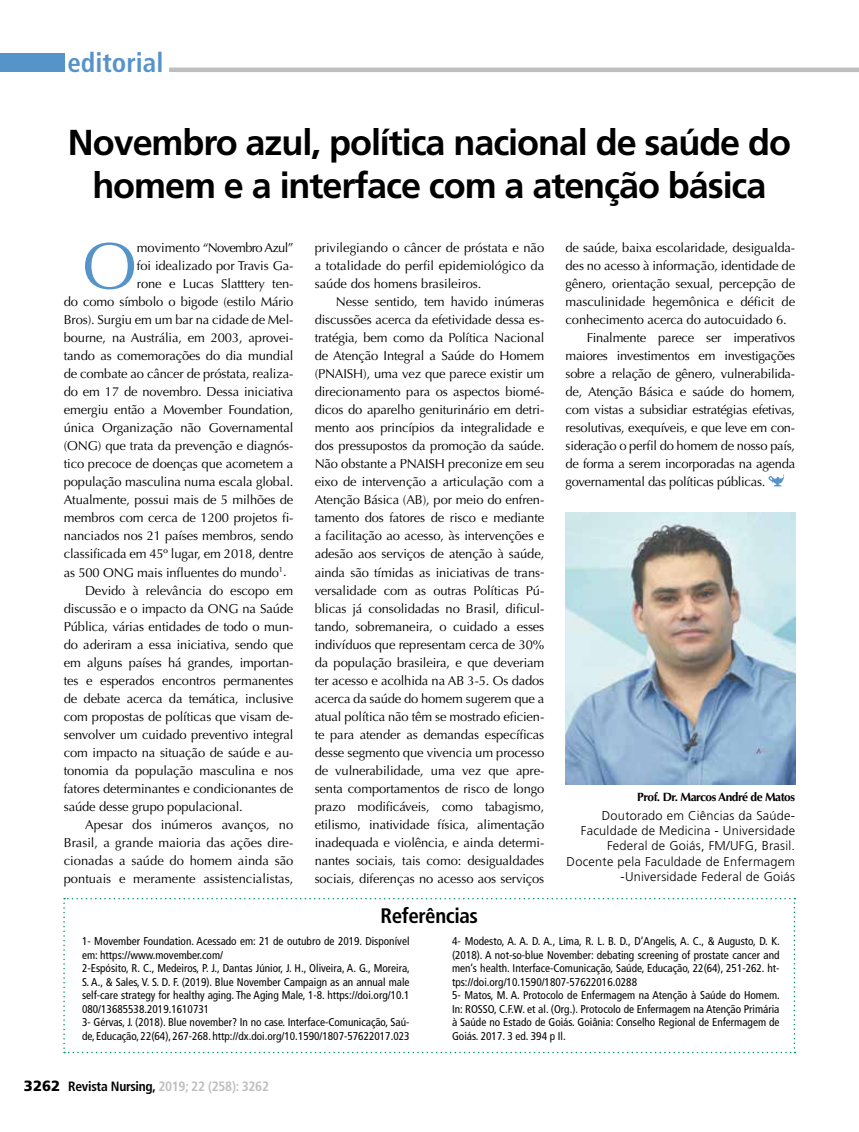
<style>
.page{position:relative;width:859px;height:1132px;background:#fff}
.page>*{position:absolute;margin:0;border:0;box-sizing:border-box;transform-origin:0 0}
.t1{font:65.55px "Optima LT Std";color:#5693c9}
.t2{font:700 36px/43.2px "Frutiger LT Std";letter-spacing:-.03em;color:#000;text-align:center}
.t3{font:700 condensed 27px "Frutiger LT Std";color:#5693c9}
.t4{font:700 condensed 21px "Frutiger LT Std";letter-spacing:-.02em;color:#000}
.t5{font:700 condensed 13.5px "Frutiger LT Std";letter-spacing:-.02em;color:#bcbec0}
.t6{font:12.9px/18px "Optima LT Std";letter-spacing:-.01em;color:#000;text-align:justify}
.t7{font:12.9px "Optima LT Std";letter-spacing:-.05em;color:#000}
.t8{font:300 12.75px/15.3px "Frutiger LT Std";letter-spacing:.02em;color:#000;text-align:right}
.t9{font:700 12px "Optima LT Std";letter-spacing:-.04em;color:#000}
.t10{font:condensed 11.25px/13.5px "Frutiger LT Std";color:#000}
.s1{font-weight:900;font-stretch:normal;font-size:14.85px;color:#000}
.s2{color:#000}
</style>
<div class="page">
<div style="left:0;top:54px;width:65px;height:18px;background:#5693c9"></div>
<hr style="left:169px;top:68px;width:690px;height:4px;background:#bcbec0">
<svg style="left:768px;top:474px;width:16px;height:12px"></svg>
<img style="left:566px;top:512px;width:229px;height:271px">
<svg style="left:63px;top:897px;width:732px;height:155px"></svg>
<h3 class="t3" style="left:67px;top:47px;width:98px">editorial</h3>
<h2 class="t2" style="left:68px;top:121px;width:725px">Novembro azul, política nacional de saúde do homem e a interface com a atenção básica</h2>
<h1 class="t1" style="left:82px;top:228px;width:56px">O</h1>
<p class="t7" style="left:137px;top:240px;width:158px">movimento “Novembro Azul”</p>
<p class="t6" style="left:137px;top:257px;width:158px">foi idealizado por Travis Ga-</p>
<p class="t6" style="left:137px;top:275px;width:158px">rone e Lucas Slatttery ten-</p>
<p class="t6" style="left:64px;top:293px;width:231px">do como símbolo o bigode (estilo Mário</p>
<p class="t6" style="left:64px;top:311px;width:231px">Bros). Surgiu em um bar na cidade de Mel-</p>
<p class="t6" style="left:64px;top:329px;width:231px">bourne, na Austrália, em 2003, aprovei-</p>
<p class="t6" style="left:64px;top:347px;width:231px">tando as comemorações do dia mundial</p>
<p class="t6" style="left:64px;top:365px;width:231px">de combate ao câncer de próstata, realiza-</p>
<p class="t6" style="left:64px;top:383px;width:231px">do em 17 de novembro. Dessa iniciativa</p>
<p class="t6" style="left:64px;top:401px;width:231px">emergiu então a Movember Foundation,</p>
<p class="t6" style="left:64px;top:419px;width:231px">única Organização não Governamental</p>
<p class="t6" style="left:64px;top:437px;width:231px">(ONG) que trata da prevenção e diagnós-</p>
<p class="t6" style="left:64px;top:455px;width:231px">tico precoce de doenças que acometem a</p>
<p class="t6" style="left:64px;top:473px;width:231px">população masculina numa escala global.</p>
<p class="t6" style="left:64px;top:491px;width:231px">Atualmente, possui mais de 5 milhões de</p>
<p class="t6" style="left:64px;top:509px;width:231px">membros com cerca de 1200 projetos fi-</p>
<p class="t6" style="left:64px;top:527px;width:231px">nanciados nos 21 países membros, sendo</p>
<p class="t6" style="left:64px;top:545px;width:231px">classificada em 45º lugar, em 2018, dentre</p>
<p class="t6" style="left:64px;top:563px;width:224px">as 500 ONG mais influentes do mundo<sup>1</sup>.</p>
<p class="t6" style="left:85px;top:581px;width:210px">Devido à relevância do escopo em</p>
<p class="t6" style="left:64px;top:599px;width:231px">discussão e o impacto da ONG na Saúde</p>
<p class="t6" style="left:64px;top:617px;width:231px">Pública, várias entidades de todo o mun-</p>
<p class="t6" style="left:64px;top:635px;width:231px">do aderiram a essa iniciativa, sendo que</p>
<p class="t6" style="left:64px;top:653px;width:231px">em alguns países há grandes, importan-</p>
<p class="t6" style="left:64px;top:671px;width:231px">tes e esperados encontros permanentes</p>
<p class="t6" style="left:64px;top:689px;width:231px">de debate acerca da temática, inclusive</p>
<p class="t6" style="left:64px;top:707px;width:231px">com propostas de políticas que visam de-</p>
<p class="t6" style="left:64px;top:725px;width:231px">senvolver um cuidado preventivo integral</p>
<p class="t6" style="left:64px;top:743px;width:231px">com impacto na situação de saúde e au-</p>
<p class="t6" style="left:64px;top:761px;width:231px">tonomia da população masculina e nos</p>
<p class="t6" style="left:64px;top:779px;width:231px">fatores determinantes e condicionantes de</p>
<p class="t6" style="left:64px;top:797px;width:180px">saúde desse grupo populacional.</p>
<p class="t6" style="left:85px;top:815px;width:210px">Apesar dos inúmeros avanços, no</p>
<p class="t6" style="left:64px;top:833px;width:231px">Brasil, a grande maioria das ações dire-</p>
<p class="t6" style="left:64px;top:851px;width:231px">cionadas a saúde do homem ainda são</p>
<p class="t6" style="left:64px;top:869px;width:231px">pontuais e meramente assistencialistas,</p>
<p class="t6" style="left:315px;top:239px;width:231px">privilegiando o câncer de próstata e não a totalidade do perfil epidemiológico da saúde dos homens brasileiros.</p>
<p class="t6" style="left:315px;top:293px;width:231px;text-indent:21px">Nesse sentido, tem havido inúmeras discussões acerca da efetividade dessa es&shy;tratégia, bem como da Política Nacional de Atenção Integral a Saúde do Homem (PNAISH), uma vez que parece existir um direcionamento para os aspectos biomé&shy;dicos do aparelho geniturinário em detri&shy;mento aos princípios da integralidade e dos pressupostos da promoção da saúde.<br>Não obstante a PNAISH preconize em seu eixo de intervenção a articulação com a Atenção Básica (AB), por meio do enfren&shy;tamento dos fatores de risco e mediante a facilitação ao acesso, às intervenções e adesão aos serviços de atenção à saúde, ainda são tímidas as iniciativas de trans&shy;versalidade com as outras Políticas Pú&shy;blicas já consolidadas no Brasil, dificul&shy;tando, sobremaneira, o cuidado a esses indivíduos que representam cerca de 30% da população brasileira, e que deveriam ter acesso e acolhida na AB 3-5. Os dados acerca da saúde do homem sugerem que a atual política não têm se mostrado eficien&shy;te para atender as demandas específicas desse segmento que vivencia um processo de vulnerabilidade, uma vez que apre&shy;senta comportamentos de risco de longo prazo modificáveis, como tabagismo, etilismo, inatividade física, alimentação inadequada e violência, e ainda determi&shy;nantes sociais, tais como: desigualdades sociais, diferenças no acesso aos serviços</p>
<p class="t6" style="left:566px;top:239px;width:231px">de saúde, baixa escolaridade, desigualda-</p>
<p class="t6" style="left:566px;top:257px;width:231px">des no acesso à informação, identidade de</p>
<p class="t6" style="left:566px;top:275px;width:231px">gênero, orientação sexual, percepção de</p>
<p class="t6" style="left:566px;top:293px;width:231px">masculinidade hegemônica e déficit de</p>
<p class="t6" style="left:566px;top:311px;width:223px">conhecimento acerca do autocuidado 6.</p>
<p class="t6" style="left:587px;top:329px;width:210px">Finalmente parece ser imperativos</p>
<p class="t6" style="left:566px;top:347px;width:231px">maiores investimentos em investigações</p>
<p class="t6" style="left:566px;top:365px;width:231px">sobre a relação de gênero, vulnerabilida-</p>
<p class="t6" style="left:566px;top:383px;width:231px">de, Atenção Básica e saúde do homem,</p>
<p class="t6" style="left:566px;top:401px;width:231px">com vistas a subsidiar estratégias efetivas,</p>
<p class="t6" style="left:566px;top:419px;width:231px">resolutivas, exequíveis, e que leve em con-</p>
<p class="t6" style="left:566px;top:437px;width:231px">sideração o perfil do homem de nosso país,</p>
<p class="t6" style="left:566px;top:455px;width:231px">de forma a serem incorporadas na agenda</p>
<p class="t6" style="left:566px;top:473px;width:201px">governamental das políticas públicas.</p>
<p class="t9" style="left:637px;top:790px;width:159px">Prof. Dr. Marcos André de Matos</p>
<p class="t8" style="left:567px;top:807px;width:230px">Doutorado em Ciências da Saúde-Faculdade de Medicina - Universidade Federal de Goiás, FM/UFG, Brasil.<br>Docente pela Faculdade de Enfermagem -Universidade Federal de Goiás</p>
<h3 class="t4" style="left:380px;top:903px;width:99px">Referências</h3>
<p class="t10" style="left:82px;top:934px;width:329px">1- Movember Foundation. Acessado em: 21 de outubro de 2019. Disponível em: https://www.movember.com/<br>2-Espósito, R. C., Medeiros, P. J., Dantas Júnior, J. H., Oliveira, A. G., Moreira, S. A., &amp; Sales, V. S. D. F. (2019). Blue November Campaign as an annual male self-care strategy for healthy aging. The Aging Male, 1-8. https://doi.org/10.1<br>080/13685538.2019.1610731<br>3- Gérvas, J. (2018). Blue november? In no case. Interface-Comunicação, Saú&shy;de, Educação, 22(64), 267-268. http://dx.doi.org/10.1590/1807-57622017.023</p>
<p class="t10" style="left:452px;top:934px;width:329px">4- Modesto, A. A. D. A., Lima, R. L. B. D., D’Angelis, A. C., &amp; Augusto, D. K. (2018). A not-so-blue November: debating screening of prostate cancer and men’s health. Interface-Comunicação, Saúde, Educação, 22(64), 251-262. ht&shy;tps://doi.org/10.1590/1807-57622016.0288<br>5- Matos, M. A. Protocolo de Enfermagem na Atenção à Saúde do Homem.<br>In: ROSSO, C.F.W. et al. (Org.). Protocolo de Enfermagem na Atenção Primária à Saúde no Estado de Goiás. Goiânia: Conselho Regional de Enfermagem de Goiás. 2017. 3 ed. 394 p Il.</p>
<p class="t5" style="left:24px;top:1077px;width:247px"><span class="s1">3262</span> <span class="s2">Revista Nursing,</span> 2019; 22 (258): 3262</p>
</div>
